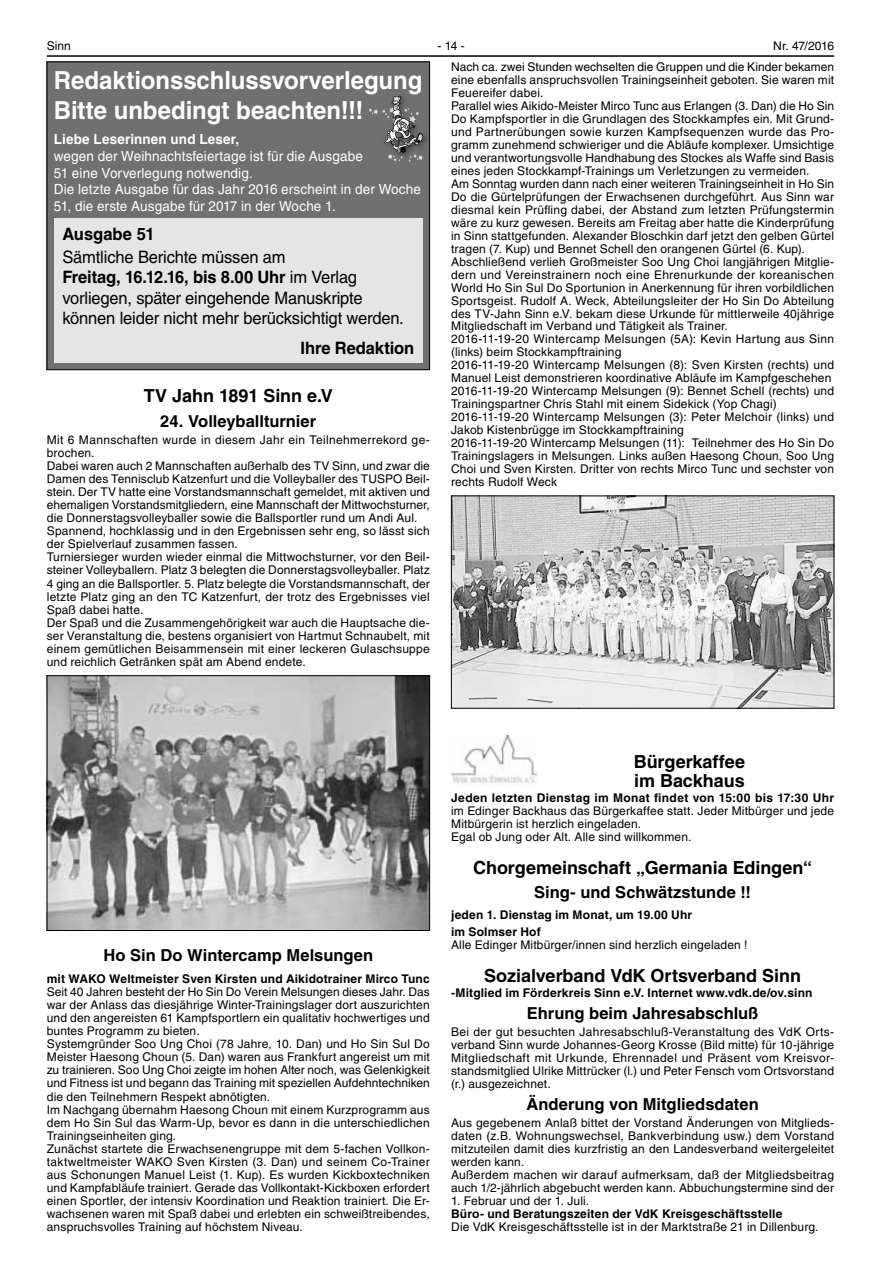
<style>
.page{position:relative;width:881px;height:1263px;background:#fff}
.page>*{position:absolute;margin:0;border:0;box-sizing:border-box;transform-origin:0 0}
.t1{font:700 24.9px/29.8px "Helvetica LT";letter-spacing:-.005em;color:#fff}
.t2{font:700 18px/19.5px "Helvetica LT";letter-spacing:-.005em;color:#000}
.t3{font:17.1px/20.5px "Helvetica LT";letter-spacing:-.01em;color:#000}
.t4{font:700 17.1px "Helvetica LT";letter-spacing:-.005em;color:#000}
.t5{font:700 16.5px "Helvetica LT";color:#000}
.t6{font:13.95px/16.8px "Helvetica LT";letter-spacing:.01em;color:#fff}
.t7{font:700 13.95px "Helvetica LT";letter-spacing:.015em;color:#fff}
.t8{font:12px/12.9px "Helvetica LT";letter-spacing:.015em;color:#000}
.t9{font:700 12px/17.2px "Helvetica LT";letter-spacing:.015em;color:#000}
.s1{font-weight:700}
</style>
<div class="page">
<hr style="left:47px;top:55px;width:786px;height:2px;background:#000">
<img style="left:453px;top:498px;width:378px;height:208px">
<img style="left:451px;top:736px;width:85px;height:48px">
<div style="left:47px;top:62px;width:382px;height:308px;background:#707070"></div>
<div style="left:54px;top:218px;width:368px;height:144px;background:#e5e5e5"></div>
<svg style="left:369px;top:108px;width:9px;height:6px"></svg>
<img style="left:399px;top:95px;width:28px;height:61px">
<img style="left:409px;top:154px;width:14px;height:6px">
<img style="left:388px;top:154px;width:16px;height:6px">
<svg style="left:384px;top:96px;width:39px;height:58px"></svg>
<div style="left:47px;top:62px;width:382px;height:308px;border:1px solid #000"></div>
<img style="left:49px;top:677px;width:378px;height:252px">
<div style="left:47px;top:675px;width:382px;height:256px;border:1px solid #000"></div>
<p class="t8" style="left:47px;top:39px;width:26px">Sinn</p>
<p class="t8" style="left:437px;top:39px;width:29px">-14-</p>
<p class="t8" style="left:451px;top:35px;width:384px;line-height:21.3px;text-align:right">Nr. 47/2016<br>Nach ca. zwei Stunden wechselten die Gruppen und die Kinder bekamen</p>
<p class="t8" style="left:451px;top:73px;width:384px">eine ebenfalls anspruchsvollen Trainingseinheit geboten. Sie waren mit Feuereifer dabei.<br>Parallel wies Aikido-Meister Mirco Tunc aus Erlangen (3. Dan) die Ho Sin Do Kampfsportler in die Grundlagen des Stockkampfes ein. Mit Grund&shy;und Partnerübungen sowie kurzen Kampfsequenzen wurde das Pro&shy;gramm zunehmend schwieriger und die Abläufe komplexer. Umsichtige und verantwortungsvolle Handhabung des Stockes als Waffe sind Basis eines jeden Stockkampf-Trainings um Verletzungen zu vermeiden.<br>Am Sonntag wurden dann nach einer weiteren Trainingseinheit in Ho Sin Do die Gürtelprüfungen der Erwachsenen durchgeführt. Aus Sinn war diesmal kein Prüfling dabei, der Abstand zum letzten Prüfungstermin wäre zu kurz gewesen. Bereits am Freitag aber hatte die Kinderprüfung in Sinn stattgefunden. Alexander Bloschkin darf jetzt den gelben Gürtel tragen (7. Kup) und Bennet Schell den orangenen Gürtel (6. Kup).<br>Abschließend verlieh Großmeister Soo Ung Choi langjährigen Mitglie&shy;dern und Vereinstrainern noch eine Ehrenurkunde der koreanischen World Ho Sin Sul Do Sportunion in Anerkennung für ihren vorbildlichen Sportsgeist. Rudolf A. Weck, Abteilungsleiter der Ho Sin Do Abteilung des TV-Jahn Sinn e.V. bekam diese Urkunde für mittlerweile 40jährige Mitgliedschaft im Verband und Tätigkeit als Trainer.<br>2016-11-19-20 Wintercamp Melsungen (5A): Kevin Hartung aus Sinn (links) beim Stockkampftraining<br>2016-11-19-20 Wintercamp Melsungen (8): Sven Kirsten (rechts) und Manuel Leist demonstrieren koordinative Abläufe im Kampfgeschehen 2016-11-19-20 Wintercamp Melsungen (9): Bennet Schell (rechts) und Trainingspartner Chris Stahl mit einem Sidekick (Yop Chagi)<br>2016-11-19-20 Wintercamp Melsungen (3): Peter Melchoir (links) und Jakob Kistenbrügge im Stockkampftraining<br>2016-11-19-20 Wintercamp Melsungen (11): Teilnehmer des Ho Sin Do Trainingslagers in Melsungen. Links außen Haesong Choun, Soo Ung Choi und Sven Kirsten. Dritter von rechts Mirco Tunc und sechster von rechts Rudolf Weck</p>
<h1 class="t1" style="left:54px;top:65px;width:370px">Redaktionsschlussvorverlegung<br>Bitte unbedingt beachten!!!</h1>
<p class="t7" style="left:54px;top:131px;width:187px">Liebe Leserinnen und Leser,</p>
<p class="t6" style="left:54px;top:148px;width:368px">wegen der Weihnachtsfeiertage ist für die Ausgabe<br>51 eine Vorverlegung notwendig.<br>Die letzte Ausgabe für das Jahr 2016 erscheint in der Woche 51, die erste Ausgabe für 2017 in der Woche 1.</p>
<h3 class="t4" style="left:62px;top:224px;width:94px">Ausgabe 51</h3>
<h3 class="t3" style="left:62px;top:246px;width:343px">Sämtliche Berichte müssen am<br><span class="s1">Freitag, 16.12.16, bis 8.00 Uhr</span> im Verlag vorliegen, später eingehende Manuskripte können leider nicht mehr berücksichtigt werden.</h3>
<h3 class="t4" style="left:300px;top:337px;width:115px">Ihre Redaktion</h3>
<h2 class="t2" style="left:144px;top:386px;width:190px">TV Jahn 1891 Sinn e.V</h2>
<h3 class="t5" style="left:160px;top:411px;width:157px">24. Volleyballturnier</h3>
<p class="t8" style="left:47px;top:433px;width:384px">Mit 6 Mannschaften wurde in diesem Jahr ein Teilnehmerrekord ge&shy;brochen.<br>Dabei waren auch 2 Mannschaften außerhalb des TV Sinn, und zwar die Damen des Tennisclub Katzenfurt und die Volleyballer des TUSPO Beil&shy;stein. Der TV hatte eine Vorstandsmannschaft gemeldet, mit aktiven und ehemaligen Vorstandsmitgliedern, eine Mannschaft der Mittwochsturner, die Donnerstagsvolleyballer sowie die Ballsportler rund um Andi Aul.<br>Spannend, hochklassig und in den Ergebnissen sehr eng, so lässt sich der Spielverlauf zusammen fassen.<br>Turniersieger wurden wieder einmal die Mittwochsturner, vor den Beil&shy;steiner Volleyballern. Platz 3 belegten die Donnerstagsvolleyballer. Platz 4 ging an die Ballsportler. 5. Platz belegte die Vorstandsmannschaft, der letzte Platz ging an den TC Katzenfurt, der trotz des Ergebnisses viel Spaß dabei hatte.<br>Der Spaß und die Zusammengehörigkeit war auch die Hauptsache die&shy;ser Veranstaltung die, bestens organisiert von Hartmut Schnaubelt, mit einem gemütlichen Beisammensein mit einer leckeren Gulaschsuppe und reichlich Getränken spät am Abend endete.</p>
<h3 class="t5" style="left:103px;top:946px;width:271px">Ho Sin Do Wintercamp Melsungen</h3>
<p class="t9" style="left:47px;top:970px;width:384px">mit WAKO Weltmeister Sven Kirsten und Aikidotrainer Mirco Tunc</p>
<p class="t8" style="left:47px;top:985px;width:384px">Seit 40 Jahren besteht der Ho Sin Do Verein Melsungen dieses Jahr. Das war der Anlass das diesjährige Winter-Trainingslager dort auszurichten und den angereisten 61 Kampfsportlern ein qualitativ hochwertiges und buntes Programm zu bieten.<br>Systemgründer Soo Ung Choi (78 Jahre, 10. Dan) und Ho Sin Sul Do Meister Haesong Choun (5. Dan) waren aus Frankfurt angereist um mit zu trainieren. Soo Ung Choi zeigte im hohen Alter noch, was Gelenkigkeit und Fitness ist und begann das Training mit speziellen Aufdehntechniken die den Teilnehmern Respekt abnötigten.<br>Im Nachgang übernahm Haesong Choun mit einem Kurzprogramm aus dem Ho Sin Sul das Warm-Up, bevor es dann in die unterschiedlichen Trainingseinheiten ging.<br>Zunächst startete die Erwachsenengruppe mit dem 5-fachen Vollkon&shy;taktweltmeister WAKO Sven Kirsten (3. Dan) und seinem Co-Trainer aus Schonungen Manuel Leist (1. Kup). Es wurden Kickboxtechniken und Kampfabläufe trainiert. Gerade das Vollkontakt-Kickboxen erfordert einen Sportler, der intensiv Koordination und Reaktion trainiert. Die Er&shy;wachsenen waren mit Spaß dabei und erlebten ein schweißtreibendes, anspruchsvolles Training auf höchstem Niveau.</p>
<h2 class="t2" style="left:633px;top:752px;width:113px">Bürgerkaffee im Backhaus</h2>
<p class="t9" style="left:451px;top:790px;width:384px">Jeden letzten Dienstag im Monat findet von 15:00 bis 17:30 Uhr</p>
<p class="t8" style="left:451px;top:805px;width:384px">im Edinger Backhaus das Bürgerkaffee statt. Jeder Mitbürger und jede<br>Mitbürgerin ist herzlich eingeladen.<br>Egal ob Jung oder Alt. Alle sind willkommen.</p>
<h2 class="t2" style="left:473px;top:857px;width:340px">Chorgemeinschaft „Germania Edingen“</h2>
<h3 class="t5" style="left:534px;top:882px;width:218px">Sing- und Schwätzstunde !!</h3>
<p class="t9" style="left:451px;top:906px;width:242px">jeden 1. Dienstag im Monat, um 19.00 Uhr im Solmser Hof</p>
<p class="t8" style="left:451px;top:939px;width:298px">Alle Edinger Mitbürger/innen sind herzlich eingeladen !</p>
<h2 class="t2" style="left:484px;top:966px;width:318px">Sozialverband VdK Ortsverband Sinn</h2>
<p class="t9" style="left:451px;top:984px;width:362px">-Mitglied im Förderkreis Sinn e.V. Internet www.vdk.de/ov.sinn</p>
<h3 class="t5" style="left:526px;top:1003px;width:233px">Ehrung beim Jahresabschluß</h3>
<p class="t8" style="left:451px;top:1025px;width:384px;text-align:justify">Bei der gut besuchten Jahresabschluß-Veranstaltung des VdK Orts&shy;verband Sinn wurde Johannes-Georg Krosse (Bild mitte) für 10-jährige Mitgliedschaft mit Urkunde, Ehrennadel und Präsent vom Kreisvor&shy;standsmitglied Ulrike Mittrücker (l.) und Peter Fensch vom Ortsvorstand (r.) ausgezeichnet.</p>
<h3 class="t5" style="left:526px;top:1095px;width:234px">Änderung von Mitgliedsdaten</h3>
<p class="t8" style="left:451px;top:1117px;width:384px">Aus gegebenem Anlaß bittet der Vorstand Änderungen von Mitglieds&shy;daten (z.B. Wohnungswechsel, Bankverbindung usw.) dem Vorstand mitzuteilen damit dies kurzfristig an den Landesverband weitergeleitet werden kann.<br>Außerdem machen wir darauf aufmerksam, daß der Mitgliedsbeitrag auch 1/2-jährlich abgebucht werden kann. Abbuchungstermine sind der</p>
<p class="t8" style="left:451px;top:1194px;width:139px">1. Februar und der 1. Juli.</p>
<p class="t9" style="left:451px;top:1205px;width:332px">Büro- und Beratungszeiten der VdK Kreisgeschäftsstelle</p>
<p class="t8" style="left:451px;top:1220px;width:369px">Die VdK Kreisgeschäftsstelle ist in der Marktstraße 21 in Dillenburg.</p>
</div>
